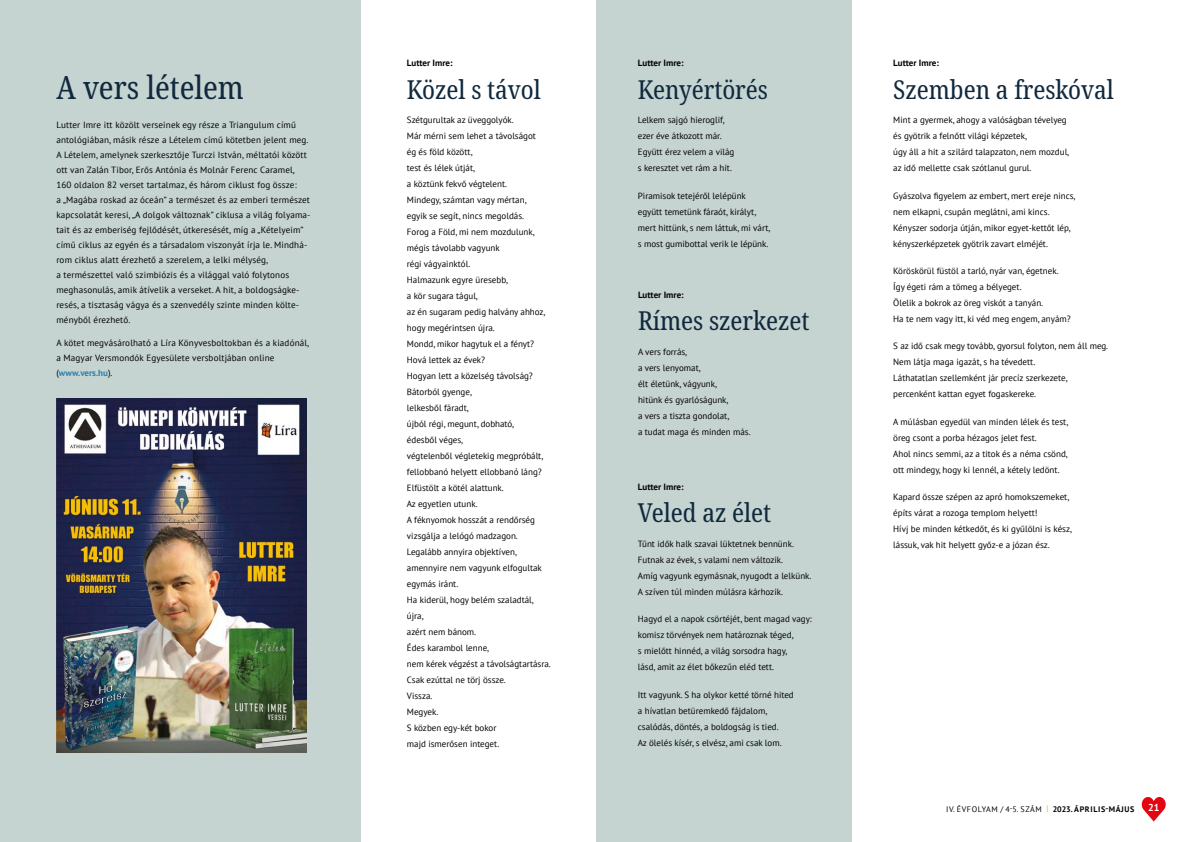
<style>
.page{position:relative;width:1191px;height:842px;background:#fff}
.page>*{position:absolute;margin:0;border:0;box-sizing:border-box;transform-origin:0 0}
.t1{font:condensed 32px "Noto Serif";color:#11293d}
.cim_4__piros{font:condensed 26px "Noto Serif";color:#11293d}
.t2{font:700 10px "PT Sans";color:#fff}
.t3{font:9px/16px "PT Sans";color:#000}
.t4{font:700 9px "PT Sans";color:#000}
.t5{font:8px "PT Sans";letter-spacing:.08em;color:#000}
.s1{font-weight:700;color:#2d80ab}
.s2{color:#f7a500}
.s3{font-weight:700}
</style>
<div class="page">
<svg style="left:1141px;top:797px;width:24px;height:24px"></svg>
<div style="left:597px;top:0;width:255px;height:842px;background:#c5d3d1"></div>
<div style="left:0;top:0;width:360px;height:842px;background:#c5d3d1"></div>
<img style="left:57px;top:398px;width:249px;height:355px">
<p class="t1" style="left:56px;top:65px;width:189px">A vers lételem</p>
<p class="t3" style="left:56px;top:117px;width:256px;line-height:15px">Lutter Imre itt közölt verseinek egy része a Triangulum című antológiában, másik része a Lételem című kötetben jelent meg.<br>A Lételem, amelynek szerkesztője Turczi István, méltatói között ott van Zalán Tibor, Erős Antónia és Molnár Ferenc Caramel, 160 oldalon 82 verset tartalmaz, és három ciklust fog össze:<br>a „Magába roskad az óceán” a természet és az emberi természet kapcsolatát keresi, „A dolgok változnak” ciklusa a világ folyama&shy;tait és az emberiség fejlődését, útkeresését, míg a „Kételyeim” című ciklus az egyén és a társadalom viszonyát írja le. Mindhá&shy;rom ciklus alatt érezhető a szerelem, a lelki mélység,<br>a természettel való szimbiózis és a világgal való folytonos meghasonulás, amik átívelik a verseket. A hit, a boldogságke&shy;resés, a tisztaság vágya és a szenvedély szinte minden költe&shy;ményből érezhető.</p>
<p class="t3" style="left:56px;top:335px;width:254px;line-height:15px">A kötet megvásárolható a Líra Könyvesboltokban és a kiadónál, a Magyar Versmondók Egyesülete versboltjában online (<span class="s1">www.vers.hu</span>).</p>
<p class="t4" style="left:407px;top:57px;width:47px">Lutter Imre:</p>
<p class="cim_4__piros" style="left:407px;top:71px;width:135px">Közel s távol</p>
<p class="t3" style="left:407px;top:112px;width:145px">Szétgurultak az üveggolyók.<br>Már mérni sem lehet a távolságot<br>ég és föld között,<br>test és lélek útját,<br>a köztünk fekvő végtelent.<br>Mindegy, számtan vagy mértan,<br>egyik se segít, nincs megoldás.<br>Forog a Föld, mi nem mozdulunk, mégis távolabb vagyunk<br>régi vágyainktól.<br>Halmazunk egyre üresebb,<br>a kör sugara tágul,<br>az én sugaram pedig halvány ahhoz, hogy megérintsen újra.<br>Mondd, mikor hagytuk el a fényt?<br>Hová lettek az évek?<br>Hogyan lett a közelség távolság?<br>Bátorból gyenge,<br>lelkesből fáradt,<br>újból régi, megunt, dobható,<br>édesből véges,<br>végtelenből végletekig megpróbált, fellobbanó helyett ellobbanó láng?<br>Elfüstölt a kötél alattunk.<br>Az egyetlen utunk.<br>A féknyomok hosszát a rendőrség vizsgálja a lelógó madzagon.<br>Legalább annyira objektíven, amennyire nem vagyunk elfogultak egymás iránt.<br>Ha kiderül, hogy belém szaladtál, újra,<br>azért nem bánom.<br>Édes karambol lenne,<br>nem kérek végzést a távolságtartásra.<br>Csak ezúttal ne törj össze.<br>Vissza.<br>Megyek.<br>S közben egy-két bokor<br>majd ismerősen integet.</p>
<p class="t4" style="left:638px;top:57px;width:47px">Lutter Imre:</p>
<p class="cim_4__piros" style="left:638px;top:71px;width:132px">Kenyértörés</p>
<p class="t3" style="left:638px;top:112px;width:98px">Lelkem sajgó hieroglif, ezer éve átkozott már.<br>Együtt érez velem a világ s keresztet vet rám a hit.</p>
<p class="t3" style="left:638px;top:187px;width:134px">Piramisok tetejéről lelépünk együtt temetünk fáraót, királyt, mert hittünk, s nem láttuk, mi várt, s most gumibottal verik le lépünk.</p>
<p class="t4" style="left:638px;top:288px;width:47px">Lutter Imre:</p>
<p class="cim_4__piros" style="left:638px;top:303px;width:173px">Rímes szerkezet</p>
<p class="t3" style="left:638px;top:344px;width:114px">A vers forrás,<br>a vers lenyomat,<br>élt életünk, vágyunk,<br>hitünk és gyarlóságunk,<br>a vers a tiszta gondolat,<br>a tudat maga és minden más.</p>
<p class="t4" style="left:638px;top:480px;width:47px">Lutter Imre:</p>
<p class="cim_4__piros" style="left:638px;top:495px;width:135px">Veled az élet</p>
<p class="t3" style="left:638px;top:535px;width:175px">Tűnt idők halk szavai lüktetnek bennünk.<br>Futnak az évek, s valami nem változik.<br>Amíg vagyunk egymásnak, nyugodt a lelkünk.<br>A szíven túl minden múlásra kárhozik.</p>
<p class="t3" style="left:638px;top:611px;width:175px">Hagyd el a napok csörtéjét, bent magad vagy: komisz törvények nem határoznak téged,<br>s mielőtt hinnéd, a világ sorsodra hagy,<br>lásd, amit az élet bőkezűn eléd tett.</p>
<p class="t3" style="left:638px;top:686px;width:157px">Itt vagyunk. S ha olykor ketté törné hited a hívatlan betüremkedő fájdalom, csalódás, döntés, a boldogság is tied.<br>Az ölelés kísér, s elvész, ami csak lom.</p>
<p class="t4" style="left:893px;top:57px;width:47px">Lutter Imre:</p>
<p class="cim_4__piros" style="left:893px;top:71px;width:222px">Szemben a freskóval</p>
<p class="t3" style="left:893px;top:112px;width:178px">Mint a gyermek, ahogy a valóságban tévelyeg és gyötrik a felnőtt világi képzetek,<br>úgy áll a hit a szilárd talapzaton, nem mozdul, az idő mellette csak szótlanul gurul.</p>
<p class="t3" style="left:893px;top:187px;width:184px">Gyászolva figyelem az embert, mert ereje nincs, nem elkapni, csupán meglátni, ami kincs.<br>Kényszer sodorja útján, mikor egyet-kettőt lép, kényszerképzetek gyötrik zavart elméjét.</p>
<p class="t3" style="left:893px;top:263px;width:179px">Köröskörül füstöl a tarló, nyár van, égetnek.<br>Így égeti rám a tömeg a bélyeget.<br>Ölelik a bokrok az öreg viskót a tanyán.<br>Ha te nem vagy itt, ki véd meg engem, anyám?</p>
<p class="t3" style="left:893px;top:338px;width:216px">S az idő csak megy tovább, gyorsul folyton, nem áll meg.<br>Nem látja maga igazát, s ha tévedett.<br>Láthatatlan szellemként jár precíz szerkezete, percenként kattan egyet fogaskereke.</p>
<p class="t3" style="left:893px;top:413px;width:177px">A múlásban egyedül van minden lélek és test, öreg csont a porba hézagos jelet fest.<br>Ahol nincs semmi, az a titok és a néma csönd, ott mindegy, hogy ki lennél, a kétely ledönt.</p>
<p class="t3" style="left:893px;top:489px;width:180px">Kapard össze szépen az apró homokszemeket, építs várat a rozoga templom helyett!<br>Hívj be minden kétkedőt, és ki gyűlölni is kész, lássuk, vak hit helyett győz-e a józan ész.</p>
<p class="t5" style="left:946px;top:804px;width:190px">IV. ÉVFOLYAM / 4-5. SZÁM <span class="s2">|</span> <span class="s3">2023. ÁPRILIS-MÁJUS</span></p>
<p class="t2" style="left:1148px;top:801px;width:13px">21</p>
</div>
